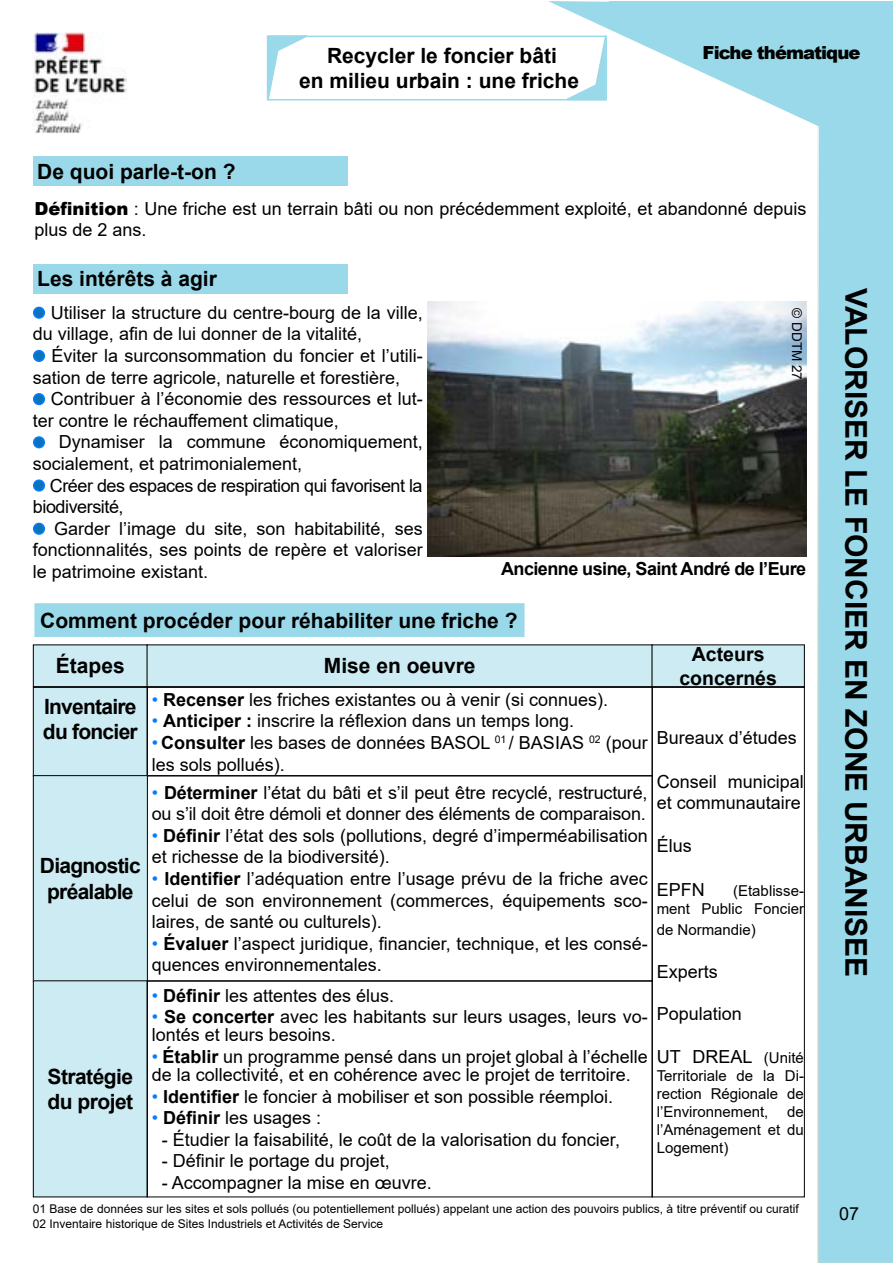
<style>
.page{position:relative;width:893px;height:1263px;background:#fff}
.page>*{position:absolute;margin:0;border:0;box-sizing:border-box;transform-origin:0 0}
.t1{font:700 30px "Arial";color:#000}
.t2{font:700 21px/25.2px "Arial";color:#000;text-align:center}
.t3{font:700 21px/25.2px "Arial";letter-spacing:-.035em;color:#000}
.t4{font:700 21px/25.2px "Arial";letter-spacing:-.025em;color:#000}
.t5{font:700 19.5px/23.4px "Arial";color:#000;text-align:center}
.t6{font:18px/21.6px "Arial";color:#000}
.t7{font:18px/21.6px "Arial";letter-spacing:-.025em;color:#000}
.t8{font:700 18px "Arial";letter-spacing:-.03em;color:#000}
.t9{font:900 18px "Arial";letter-spacing:-.05em;color:#000}
.t10{font:15px/18px "Arial";color:#000;text-align:justify}
.t11{font:13.5px "Arial";color:#000}
.t12{font:12px/14.4px "Arial";color:#000}
.s1{font-weight:900}
.s2{color:#097bff}
.s3{font-weight:700}
.s4{font-size:15px}
</style>
<div class="page">
<div style="left:33px;top:156px;width:315px;height:30px;background:#9ad9e9"></div>
<div style="left:267px;top:36px;width:340px;height:65px;border:2px solid #9ad9e9"></div>
<svg style="left:266px;top:35px;width:47px;height:66px"></svg>
<div style="left:33px;top:264px;width:315px;height:30px;background:#9ad9e9"></div>
<div style="left:33px;top:645px;width:114px;height:42px;background:#ccebf2"></div>
<div style="left:33px;top:644px;width:115px;height:43px;border:1px solid #000"></div>
<div style="left:147px;top:645px;width:505px;height:42px;background:#ccebf2"></div>
<div style="left:147px;top:644px;width:506px;height:43px;border:1px solid #000"></div>
<div style="left:652px;top:645px;width:152px;height:42px;background:#ccebf2"></div>
<div style="left:652px;top:644px;width:153px;height:43px;border:1px solid #000"></div>
<div style="left:33px;top:687px;width:114px;height:89px;background:#ccebf2"></div>
<div style="left:33px;top:687px;width:115px;height:89px;border:1px solid #000"></div>
<div style="left:147px;top:687px;width:506px;height:89px;border:1px solid #000"></div>
<div style="left:652px;top:687px;width:153px;height:510px;border:1px solid #000"></div>
<div style="left:147px;top:775px;width:506px;height:206px;border:1px solid #000"></div>
<div style="left:33px;top:776px;width:114px;height:205px;background:#ccebf2"></div>
<div style="left:33px;top:775px;width:115px;height:206px;border:1px solid #000"></div>
<div style="left:33px;top:981px;width:114px;height:216px;background:#ccebf2"></div>
<div style="left:33px;top:980px;width:115px;height:217px;border:1px solid #000"></div>
<div style="left:147px;top:980px;width:506px;height:217px;border:1px solid #000"></div>
<div style="left:34px;top:307px;width:10px;height:11px;background:#0874bc;border-radius:50%"></div>
<div style="left:33px;top:307px;width:12px;height:12px;border:2px solid #097bff;border-radius:50%"></div>
<div style="left:34px;top:351px;width:10px;height:10px;background:#0874bc;border-radius:50%"></div>
<div style="left:33px;top:350px;width:12px;height:12px;border:2px solid #097bff;border-radius:50%"></div>
<div style="left:34px;top:394px;width:10px;height:10px;background:#0874bc;border-radius:50%"></div>
<div style="left:33px;top:393px;width:12px;height:12px;border:2px solid #097bff;border-radius:50%"></div>
<div style="left:34px;top:437px;width:10px;height:11px;background:#0874bc;border-radius:50%"></div>
<div style="left:33px;top:436px;width:12px;height:12px;border:2px solid #097bff;border-radius:50%"></div>
<div style="left:34px;top:480px;width:10px;height:11px;background:#0874bc;border-radius:50%"></div>
<div style="left:33px;top:479px;width:12px;height:13px;border:2px solid #097bff;border-radius:50%"></div>
<div style="left:34px;top:523px;width:10px;height:11px;background:#0874bc;border-radius:50%"></div>
<div style="left:33px;top:523px;width:12px;height:12px;border:2px solid #097bff;border-radius:50%"></div>
<img style="left:33px;top:32px;width:93px;height:101px">
<img style="left:427px;top:302px;width:380px;height:255px">
<div style="left:817px;top:161px;width:76px;height:1102px;background:#9ad9e9"></div>
<svg style="left:548px;top:1px;width:345px;height:160px"></svg>
<div style="left:609px;top:1px;width:284px;height:26px;background:#9ad9e9"></div>
<div style="left:35px;top:604px;width:489px;height:32px;background:#9ad9e9"></div>
<div style="left:34px;top:603px;width:490px;height:34px;border:2px solid #9ad9e9"></div>
<p class="t2" style="left:299px;top:43px;width:282px">Recycler le foncier bâti<br>en milieu urbain : une friche</p>
<p class="t9" style="left:703px;top:39px;width:159px">Fiche thématique</p>
<p class="t2" style="left:37px;top:159px;width:200px">De quoi parle-t-on ?</p>
<p class="t6" style="left:34px;top:198px;width:773px"><span class="s1">Définition</span> : Une friche est un terrain bâti ou non précédemment exploité, et abandonné depuis plus de 2 ans.</p>
<p class="t2" style="left:37px;top:267px;width:181px">Les intérêts à agir</p>
<p class="t6" style="left:33px;top:302px;width:391px;text-indent:18px">Utiliser la structure du centre-bourg de la ville, du village, afin de lui donner de la vitalité,</p>
<p class="t6" style="left:33px;top:345px;width:391px;text-indent:19px">Éviter la surconsommation du foncier et l’utili&shy;sation de terre agricole, naturelle et forestière,</p>
<p class="t6" style="left:33px;top:388px;width:391px;text-indent:18px">Contribuer à l’économie des ressources et lut&shy;ter contre le réchauffement climatique,</p>
<p class="t6" style="left:33px;top:431px;width:391px;text-indent:26px">Dynamiser la commune économiquement, socialement, et patrimonialement,</p>
<p class="t7" style="left:33px;top:474px;width:391px;text-indent:17px">Créer des espaces de respiration qui favorisent la biodiversité,</p>
<p class="t6" style="left:33px;top:518px;width:391px;text-align:justify;text-indent:21px">Garder l’image du site, son habitabilité, ses fonctionnalités, ses points de repère et valoriser le patrimoine existant.</p>
<p class="t11" style="left:806px;top:308px;width:73px;rotate:90deg">© DDTM 27</p>
<p class="t8" style="left:501px;top:556px;width:306px">Ancienne usine, Saint André de l’Eure</p>
<p class="t2" style="left:40px;top:608px;width:479px">Comment procéder pour réhabiliter une friche ?</p>
<p class="t2" style="left:56px;top:654px;width:70px">Étapes</p>
<p class="t2" style="left:324px;top:654px;width:153px">Mise en oeuvre</p>
<p class="t5" style="left:679px;top:643px;width:99px">Acteurs concernés</p>
<p class="t3" style="left:43px;top:694px;width:96px">Inventaire du foncier</p>
<p class="t6" style="left:152px;top:688px;width:458px"><span class="s2">•</span> <span class="s3">Recenser</span> les friches existantes ou à venir (si connues).</p>
<p class="t6" style="left:152px;top:710px;width:424px"><span class="s2">•</span> <span class="s3">Anticiper :</span> inscrire la réflexion dans un temps long.</p>
<p class="t6" style="left:152px;top:732px;width:497px"><span class="s2">•</span> <span class="s3">Consulter</span> les bases de données BASOL <sup>01</sup> / BASIAS <sup>02</sup> (pour les sols pollués).</p>
<p class="t6" style="left:657px;top:727px;width:142px">Bureaux d’études</p>
<p class="t6" style="left:657px;top:770px;width:149px">Conseil municipal et communautaire</p>
<p class="t6" style="left:657px;top:835px;width:37px">Élus</p>
<p class="t6" style="left:657px;top:878px;width:50px">EPFN</p>
<p class="t6" style="left:152px;top:781px;width:497px"><span class="s2">•</span> <span class="s3">Déterminer</span> l’état du bâti et s’il peut être recyclé, restructuré, ou s’il doit être démoli et donner des éléments de comparaison.</p>
<p class="t6" style="left:152px;top:824px;width:497px"><span class="s2">•</span> <span class="s3">Définir</span> l’état des sols (pollutions, degré d’imperméabilisation et richesse de la biodiversité).</p>
<p class="t6" style="left:152px;top:868px;width:497px;text-align:justify"><span class="s2">•</span> <span class="s3">Identifier</span> l’adéquation entre l’usage prévu de la friche avec celui de son environnement (commerces, équipements sco&shy;laires, de santé ou culturels).</p>
<p class="t6" style="left:152px;top:932px;width:497px"><span class="s2">•</span> <span class="s3">Évaluer</span> l’aspect juridique, financier, technique, et les consé&shy;quences environnementales.</p>
<p class="t3" style="left:40px;top:854px;width:102px;text-align:center">Diagnostic préalable</p>
<p class="t10" style="left:657px;top:881px;width:149px;text-align:right">(Etablisse-<br>ment Public Foncier</p>
<p class="t10" style="left:657px;top:921px;width:101px">de Normandie)</p>
<p class="t6" style="left:657px;top:961px;width:63px">Experts</p>
<p class="t6" style="left:657px;top:1002px;width:87px">Population</p>
<p class="t6" style="left:657px;top:1046px;width:149px">UT DREAL <span class="s4">(Unité</span></p>
<p class="t10" style="left:657px;top:1067px;width:149px">Territoriale de la Di&shy;rection Régionale de l’Environnement,</p>
<p class="t6" style="left:152px;top:984px;width:244px"><span class="s2">•</span> <span class="s3">Définir</span> les attentes des élus.</p>
<p class="t6" style="left:152px;top:1008px;width:497px;line-height:18px"><span class="s2">•</span> <span class="s3">Se concerter</span> avec les habitants sur leurs usages, leurs vo&shy;lontés et leurs besoins.</p>
<p class="t6" style="left:152px;top:1047px;width:497px;line-height:18px"><span class="s2">•</span> <span class="s3">Établir</span> un programme pensé dans un projet global à l’échelle de la collectivité, et en cohérence avec le projet de territoire.</p>
<p class="t6" style="left:152px;top:1085px;width:463px"><span class="s2">•</span> <span class="s3">Identifier</span> le foncier à mobiliser et son possible réemploi.</p>
<p class="t6" style="left:152px;top:1107px;width:171px"><span class="s2">•</span> <span class="s3">Définir</span> les usages :</p>
<p class="t6" style="left:162px;top:1128px;width:460px">- Étudier la faisabilité, le coût de la valorisation du foncier,</p>
<p class="t6" style="left:162px;top:1150px;width:230px">- Définir le portage du projet,</p>
<p class="t6" style="left:162px;top:1172px;width:272px">- Accompagner la mise en œuvre.</p>
<p class="t4" style="left:48px;top:1064px;width:87px">Stratégie du projet</p>
<p class="t10" style="left:657px;top:1103px;width:149px;text-indent:131px">de l’Aménagement et du Logement)</p>
<p class="t12" style="left:33px;top:1202px;width:767px">01 Base de données sur les sites et sols pollués (ou potentiellement pollués) appelant une action des pouvoirs publics, à titre préventif ou curatif<br>02 Inventaire historique de Sites Industriels et Activités de Service</p>
<h1 class="t1" style="left:877px;top:288px;width:691px;rotate:90deg">VALORISER LE FONCIER EN ZONE URBANISEE</h1>
<p class="t6" style="left:839px;top:1202px;width:22px">07</p>
</div>
